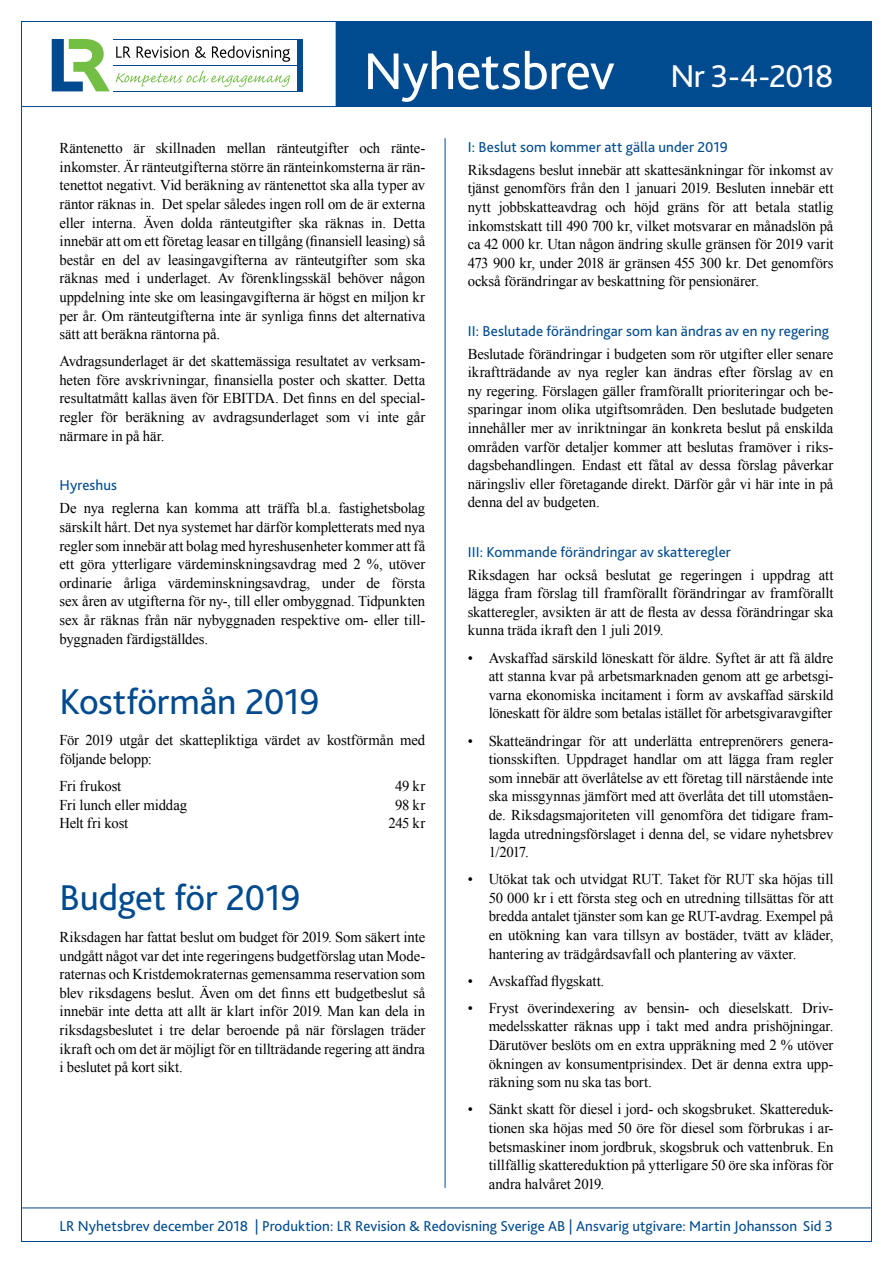
<style>
.page{position:relative;width:893px;height:1263px;background:#fff}
.page>*{position:absolute;margin:0;border:0;box-sizing:border-box;transform-origin:0 0}
.t1{font:54px "Bliss 2";letter-spacing:-.01em;color:#fff}
.t2{font:37.5px "Bliss 2";letter-spacing:-.01em;color:#004a8f}
.t3{font:15px/18.6px "Times New Roman";letter-spacing:-.01em;color:#000;text-align:justify}
.t4{font:15px "Bliss 2";letter-spacing:.005em;color:#004a8f}
.s1{font-size:33px}
</style>
<div class="page">
<hr style="left:21px;top:106px;width:851px;height:1px;background:#004a8f">
<div style="left:336px;top:21px;width:536px;height:85px;background:#004a8f"></div>
<hr style="left:21px;top:1208px;width:851px;height:1px;background:#004a8f">
<hr style="left:445px;top:138px;width:1px;height:1050px;background:#004a8f">
<svg style="left:116px;top:46px;width:15px;height:12px"></svg>
<svg style="left:137px;top:46px;width:52px;height:12px"></svg>
<svg style="left:195px;top:46px;width:11px;height:12px"></svg>
<svg style="left:212px;top:46px;width:78px;height:16px"></svg>
<div style="left:297px;top:39px;width:6px;height:52px;background:#004a8f"></div>
<svg style="left:52px;top:39px;width:58px;height:52px"></svg>
<hr style="left:114px;top:39px;width:188px;height:1px;background:#004a8f">
<hr style="left:114px;top:91px;width:188px;height:1px;background:#004a8f">
<hr style="left:114px;top:65px;width:188px;height:1px;background:#004a8f">
<svg style="left:116px;top:71px;width:174px;height:16px"></svg>
<h1 class="t1" style="left:364px;top:38px;width:471px">Nyhetsbrev <span class="s1">Nr 3-4-2018</span></h1>
<p class="t3" style="left:60px;top:139px;width:367px">Räntenetto är skillnaden mellan ränteutgifter och ränte&shy;inkomster. Är ränteutgifterna större än ränteinkomsterna är rän&shy;tenettot negativt. Vid beräkning av räntenettot ska alla typer av räntor räknas in. Det spelar således ingen roll om de är externa eller interna. Även dolda ränteutgifter ska räknas in. Detta innebär att om ett företag leasar en tillgång (finansiell leasing) så består en del av leasingavgifterna av ränteutgifter som ska räknas med i underlaget. Av förenklingsskäl behöver någon uppdelning inte ske om leasingavgifterna är högst en miljon kr per år. Om ränteutgifterna inte är synliga finns det alternativa sätt att beräkna räntorna på.</p>
<p class="t3" style="left:60px;top:352px;width:367px">Avdragsunderlaget är det skattemässiga resultatet av verksam&shy;heten före avskrivningar, finansiella poster och skatter. Detta resultatmått kallas även för EBITDA. Det finns en del special&shy;regler för beräkning av avdragsunderlaget som vi inte går närmare in på här.</p>
<p class="t4" style="left:60px;top:476px;width:59px">Hyreshus</p>
<p class="t3" style="left:60px;top:499px;width:367px">De nya reglerna kan komma att träffa bl.a. fastighetsbolag särskilt hårt. Det nya systemet har därför kompletterats med nya regler som innebär att bolag med hyreshusenheter kommer att få ett göra ytterligare värdeminskningsavdrag med 2 %, utöver ordinarie årliga värdeminskningsavdrag, under de första sex åren av utgifterna för ny-, till eller ombyggnad. Tidpunkten sex år räknas från när nybyggnaden respektive om- eller till&shy;byggnaden färdigställdes.</p>
<h2 class="t2" style="left:60px;top:678px;width:262px">Kostförmån 2019</h2>
<p class="t3" style="left:60px;top:731px;width:367px">För 2019 utgår det skattepliktiga värdet av kostförmån med följande belopp:</p>
<p class="t3" style="left:60px;top:776px;width:63px">Fri frukost</p>
<p class="t3" style="left:395px;top:776px;width:32px">49 kr</p>
<p class="t3" style="left:60px;top:795px;width:129px">Fri lunch eller middag</p>
<p class="t3" style="left:395px;top:795px;width:32px">98 kr</p>
<p class="t3" style="left:60px;top:814px;width:70px">Helt fri kost</p>
<p class="t3" style="left:388px;top:814px;width:38px">245 kr</p>
<h2 class="t2" style="left:60px;top:874px;width:242px">Budget för 2019</h2>
<p class="t3" style="left:60px;top:927px;width:367px">Riksdagen har fattat beslut om budget för 2019. Som säkert inte undgått något var det inte regeringens budgetförslag utan Mode&shy;raternas och Kristdemokraternas gemensamma reservation som blev riksdagens beslut. Även om det finns ett budgetbeslut så innebär inte detta att allt är klart inför 2019. Man kan dela in riksdagsbeslutet i tre delar beroende på när förslagen träder ikraft och om det är möjligt för en tillträdande regering att ändra i beslutet på kort sikt.</p>
<p class="t4" style="left:468px;top:137px;width:262px">I: Beslut som kommer att gälla under 2019</p>
<p class="t3" style="left:468px;top:160px;width:367px">Riksdagens beslut innebär att skattesänkningar för inkomst av tjänst genomförs från den 1 januari 2019. Besluten innebär ett nytt jobbskatteavdrag och höjd gräns för att betala statlig inkomstskatt till 490 700 kr, vilket motsvarar en månadslön på ca 42 000 kr. Utan någon ändring skulle gränsen för 2019 varit 473 900 kr, under 2018 är gränsen 455 300 kr. Det genomförs också förändringar av beskattning för pensionärer.</p>
<p class="t4" style="left:468px;top:321px;width:363px">II: Beslutade förändringar som kan ändras av en ny regering</p>
<p class="t3" style="left:468px;top:344px;width:367px">Beslutade förändringar i budgeten som rör utgifter eller senare ikraftträdande av nya regler kan ändras efter förslag av en ny regering. Förslagen gäller framförallt prioriteringar och be&shy;sparingar inom olika utgiftsområden. Den beslutade budgeten innehåller mer av inriktningar än konkreta beslut på enskilda områden varför detaljer kommer att beslutas framöver i riks&shy;dagsbehandlingen. Endast ett fåtal av dessa förslag påverkar näringsliv eller företagande direkt. Därför går vi här inte in på denna del av budgeten.</p>
<p class="t4" style="left:468px;top:542px;width:265px">III: Kommande förändringar av skatteregler</p>
<p class="t3" style="left:468px;top:565px;width:367px">Riksdagen har också beslutat ge regeringen i uppdrag att lägga fram förslag till framförallt förändringar av framförallt skatteregler, avsikten är att de flesta av dessa förändringar ska kunna träda ikraft den 1 juli 2019.</p>
<p class="t3" style="left:489px;top:648px;width:346px;text-indent:-21px">• Avskaffad särskild löneskatt för äldre. Syftet är att få äldre att stanna kvar på arbetsmarknaden genom att ge arbetsgi&shy;varna ekonomiska incitament i form av avskaffad särskild löneskatt för äldre som betalas istället för arbetsgivaravgifter</p>
<p class="t3" style="left:489px;top:731px;width:346px;text-indent:-21px">• Skatteändringar för att underlätta entreprenörers genera&shy;tionsskiften. Uppdraget handlar om att lägga fram regler som innebär att överlåtelse av ett företag till närstående inte ska missgynnas jämfört med att överlåta det till utomståen&shy;de. Riksdagsmajoriteten vill genomföra det tidigare fram&shy;lagda utredningsförslaget i denna del, se vidare nyhetsbrev 1/2017.</p>
<p class="t3" style="left:489px;top:870px;width:346px;text-indent:-21px">• Utökat tak och utvidgat RUT. Taket för RUT ska höjas till 50 000 kr i ett första steg och en utredning tillsättas för att bredda antalet tjänster som kan ge RUT-avdrag. Exempel på en utökning kan vara tillsyn av bostäder, tvätt av kläder, hantering av trädgårdsavfall och plantering av växter.</p>
<p class="t3" style="left:468px;top:971px;width:138px">• Avskaffad flygskatt.</p>
<p class="t3" style="left:489px;top:998px;width:346px;text-indent:-21px">• Fryst överindexering av bensin- och dieselskatt. Driv&shy;medelsskatter räknas upp i takt med andra prishöjningar.<br>Därutöver beslöts om en extra uppräkning med 2 % utöver ökningen av konsumentprisindex. Det är denna extra upp&shy;räkning som nu ska tas bort.</p>
<p class="t3" style="left:489px;top:1100px;width:346px;text-indent:-21px">• Sänkt skatt för diesel i jord- och skogsbruket. Skattereduk&shy;tionen ska höjas med 50 öre för diesel som förbrukas i ar&shy;betsmaskiner inom jordbruk, skogsbruk och vattenbruk. En tillfällig skattereduktion på ytterligare 50 öre ska införas för andra halvåret 2019.</p>
<p class="t4" style="left:60px;top:1217px;width:775px">LR Nyhetsbrev december 2018 | Produktion: LR Revision &amp; Redovisning Sverige AB | Ansvarig utgivare: Martin Johansson Sid 3</p>
</div>
